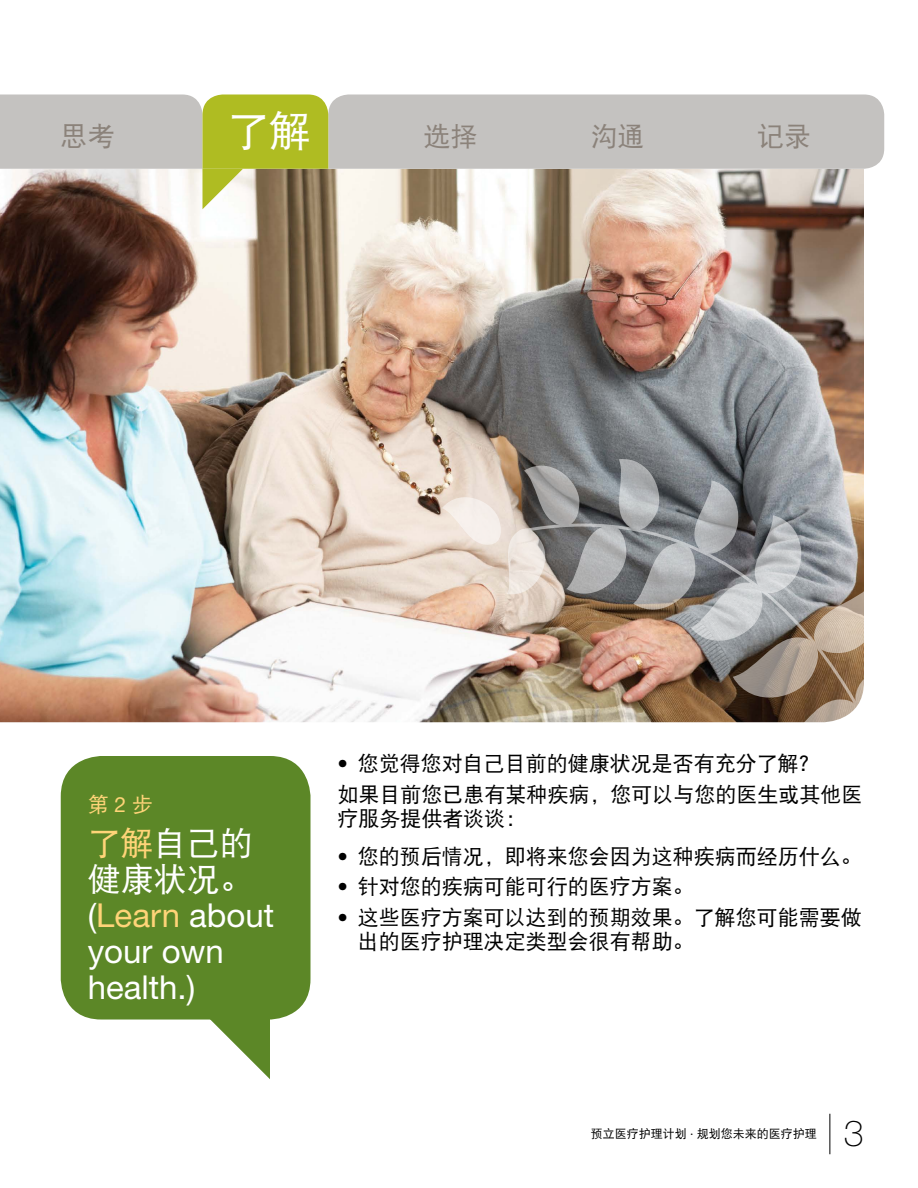
<style>
.page{position:relative;width:918px;height:1188px;background:#fff}
.page>*{position:absolute;margin:0;border:0;box-sizing:border-box;transform-origin:0 0}
.t1{font:42px "DF Hei W5";color:#fff}
.t2{font:100 36px "Helvetica Neue LT Std";color:#000}
.t3{font:33px/36px "Helvetica Neue LT Std";color:#fff}
.t4{font:33px/36px "DF Hei W5";color:#fff}
.t5{font:27px "DF Hei W5";color:#8b827a}
.t6{font:21px/30.8px "DF Hei W5";color:#000}
.t7{font:21px "DF Hei W5";color:#ffd478}
.t8{font:12px "DF Hei W5";color:#000}
.s1{font-family:"Helvetica Neue LT Std"}
.s2{color:#ffd478}
</style>
<div class="page">
<svg style="left:211px;top:1020px;width:59px;height:59px"></svg>
<div style="left:61px;top:756px;width:249px;height:264px;background:#5c8727;border-radius:40px"></div>
<img style="left:0;top:209px;width:864px;height:513px">
<svg style="left:0;top:94px;width:884px;height:115px;background:#c3bfab"></svg>
<img style="left:442px;top:454px;width:422px;height:269px">
<img style="left:518px;top:477px;width:346px;height:246px">
<hr style="left:830px;top:1114px;width:1px;height:40px;background:#000">
<p class="t5" style="left:61px;top:122px;width:55px">思考</p>
<h1 class="t1" style="left:227px;top:110px;width:85px">了解</h1>
<p class="t5" style="left:424px;top:122px;width:56px">选择</p>
<p class="t5" style="left:591px;top:122px;width:55px">沟通</p>
<p class="t5" style="left:757px;top:122px;width:56px">记录</p>
<p class="t7" style="left:88px;top:794px;width:67px">第 <span class="s1">2</span> 步</p>
<h3 class="t4" style="left:88px;top:825px;width:166px"><span class="s2">了解</span>自己的健康状况。</h3>
<h3 class="t3" style="left:88px;top:897px;width:188px">(<span class="s2">Learn</span> about your own health.)</h3>
<p class="t6" style="left:338px;top:749px;width:526px"><span class="s1">•</span> 您觉得您对自己目前的健康状况是否有充分了解？<br>如果目前您已患有某种疾病，您可以与您的医生或其他医</p>
<p class="t6" style="left:338px;top:803px;width:190px">疗服务提供者谈谈：</p>
<p class="t6" style="left:338px;top:841px;width:526px"><span class="s1">•</span> 您的预后情况，即将来您会因为这种疾病而经历什么。</p>
<p class="t6" style="left:338px;top:872px;width:358px"><span class="s1">•</span> 针对您的疾病可能可行的医疗方案。</p>
<p class="t6" style="left:358px;top:906px;width:505px;line-height:24px;text-indent:-20px"><span class="s1">•</span> 这些医疗方案可以达到的预期效果。了解您可能需要做出的医疗护理决定类型会很有帮助。</p>
<p class="t8" style="left:591px;top:1128px;width:228px">预立医疗护理计划 <span class="s1">·</span> 规划您未来的医疗护理</p>
<h2 class="t2" style="left:844px;top:1113px;width:22px">3</h2>
</div>
